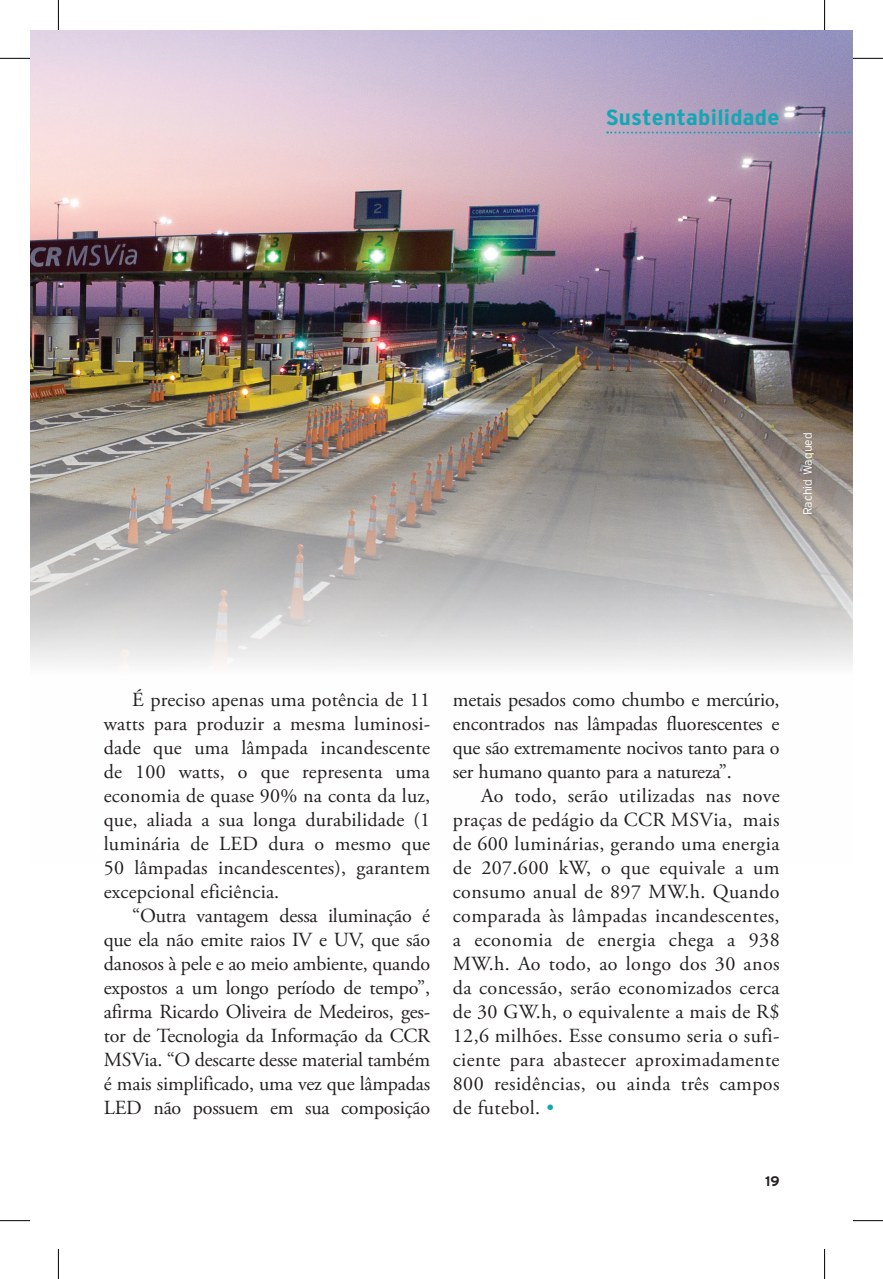
<style>
.page{position:relative;width:883px;height:1279px;background:#fff}
.page>*{position:absolute;margin:0;border:0;box-sizing:border-box;transform-origin:0 0}
.t1{font:700 condensed 22px "Interstate";letter-spacing:.01em;color:#11a8b4;scale:1.2 1}
.t2{font:20px/24px "Adobe Garamond Pro";letter-spacing:-.005em;color:#231f20;text-align:justify}
.t3{font:700 13.8px "Interstate";color:#231f20}
.t4{font:300 12px "Interstate";color:#fff}
.s1{color:#11a8b4}
</style>
<div class="page">
<img style="left:30px;top:30px;width:822px;height:636px">
<svg style="left:606px;top:132px;width:247px;height:2px"></svg>
<hr style="left:0;top:58px;width:30px;height:1px;background:#000">
<hr style="left:852px;top:58px;width:30px;height:1px;background:#000">
<hr style="left:0;top:1220px;width:30px;height:1px;background:#000">
<hr style="left:852px;top:1220px;width:30px;height:1px;background:#000">
<hr style="left:58px;top:0;width:1px;height:30px;background:#000">
<hr style="left:58px;top:1249px;width:1px;height:30px;background:#000">
<hr style="left:823px;top:0;width:1px;height:30px;background:#000">
<hr style="left:823px;top:1249px;width:1px;height:30px;background:#000">
<p class="t1" style="left:606px;top:105px;width:146px">Sustentabilidade</p>
<p class="t4" style="left:800px;top:515px;width:84px;rotate:-90deg">Rachid Waqued</p>
<p class="t2" style="left:104px;top:689px;width:328px;text-indent:28px">É preciso apenas uma potência de 11 watts para produzir a mesma luminosi&shy;dade que uma lâmpada incandescente de 100 watts, o que representa uma economia de quase 90% na conta da luz, que, aliada a sua longa durabilidade (1 luminária de LED dura o mesmo que 50 lâmpadas incandescentes), garantem excepcional eficiência.</p>
<p class="t2" style="left:104px;top:905px;width:328px;text-indent:28px">“Outra vantagem dessa iluminação é que ela não emite raios IV e UV, que são danosos à pele e ao meio ambiente, quando expostos a um longo período de tempo”, afirma Ricardo Oliveira de Medeiros, ges&shy;tor de Tecnologia da Informação da CCR MSVia. “O descarte desse material também é mais simplificado, uma vez que lâmpadas LED não possuem em sua composição</p>
<p class="t2" style="left:452px;top:689px;width:328px">metais pesados como chumbo e mercúrio, encontrados nas lâmpadas fluorescentes e que são extremamente nocivos tanto para o ser humano quanto para a natureza”.</p>
<p class="t2" style="left:452px;top:785px;width:328px;text-indent:28px">Ao todo, serão utilizadas nas nove praças de pedágio da CCR MSVia, mais de 600 luminárias, gerando uma energia de 207.600 kW, o que equivale a um consumo anual de 897 MW.h. Quando comparada às lâmpadas incandescentes, a economia de energia chega a 938<br>MW.h. Ao todo, ao longo dos 30 anos da concessão, serão economizados cerca de 30 GW.h, o equivalente a mais de R$ 12,6 milhões. Esse consumo seria o sufi&shy;ciente para abastecer aproximadamente 800 residências, ou ainda três campos de futebol. <span class="s1">•</span></p>
<p class="t3" style="left:764px;top:1174px;width:16px">19</p>
</div>
